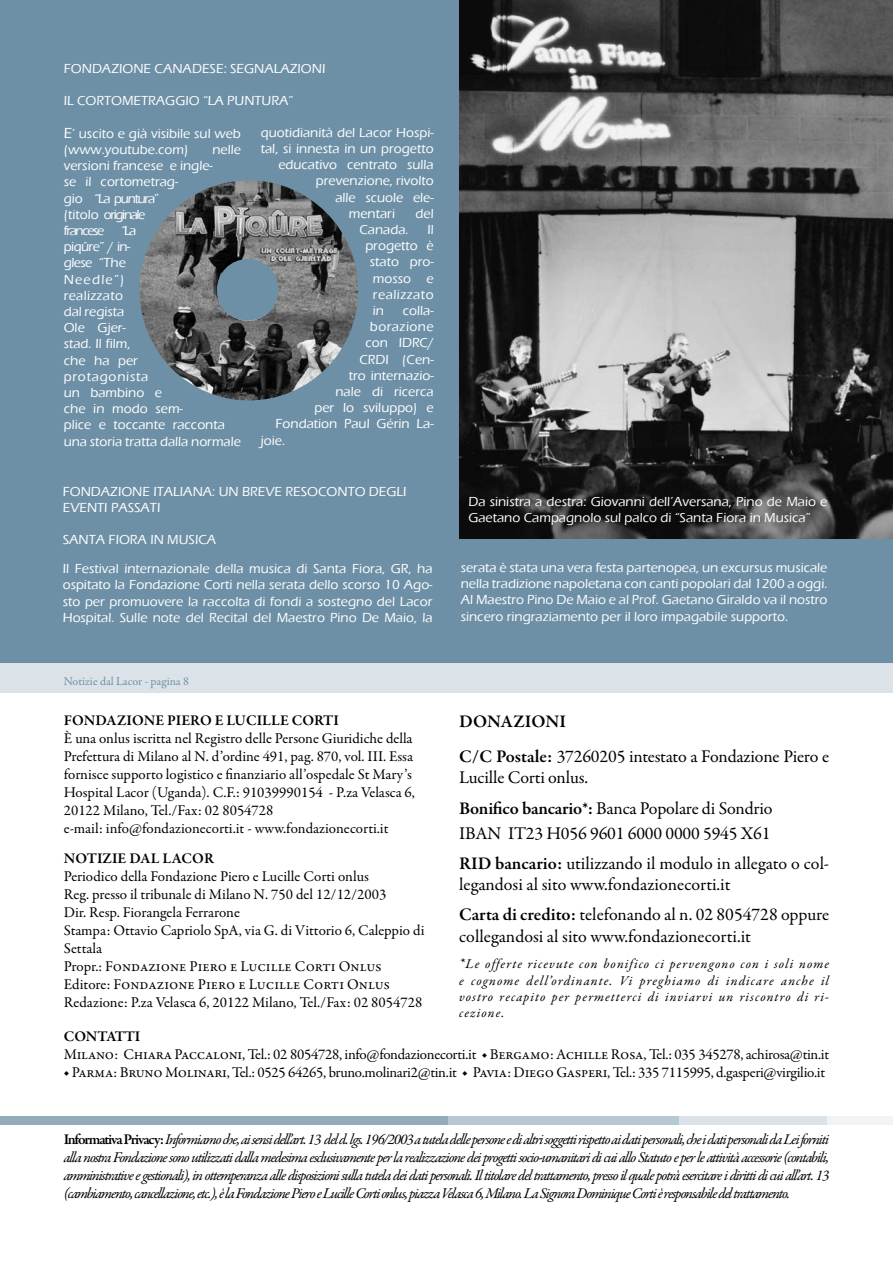
<style>
.page{position:relative;width:893px;height:1263px;background:#fff}
.page>*{position:absolute;margin:0;border:0;box-sizing:border-box;transform-origin:0 0}
.t1{font:18px/30.2px "Garamond Premr Pro";letter-spacing:-.01em;color:#000}
.t2{font:15px/18px "Garamond Premr Pro";letter-spacing:-.01em;color:#000}
.t3{font:italic 15px/18px "Garamond Premr Pro";letter-spacing:-.075em;color:#000;text-align:justify}
.t4{font:600 15px "Garamond Premr Pro";color:#000}
.t5{font:500 13.5px/16.2px "Eras ITC";color:#fff}
.t6{font:italic 13.5px/16.2px "Garamond Premr Pro";letter-spacing:.08em;color:#000;text-align:justify}
.t7{font:500 13.5px "Eras ITC";letter-spacing:.035em;color:#fff}
.t8{font:12px "Garamond Premr Pro";color:#6e90a6}
.s1{font-size:15px}
.s2{font-weight:600}
.s3{font-weight:600;font-style:normal}
</style>
<div class="page">
<div style="left:0;top:0;width:893px;height:687px;background:#6e90a6"></div>
<div style="left:0;top:663px;width:893px;height:30px;background:#dbe3e9"></div>
<div style="left:0;top:1116px;width:893px;height:9px;background:#92acbc"></div>
<div style="left:448px;top:1116px;width:442px;height:9px;background:#b6c8d3"></div>
<div style="left:679px;top:1116px;width:192px;height:9px;background:#dbe3e9"></div>
<div style="left:828px;top:1116px;width:65px;height:9px;background:#f0f4f6"></div>
<img style="left:139px;top:180px;width:219px;height:220px">
<div style="left:217px;top:259px;width:62px;height:62px;background:#6e90a6;border-radius:50%"></div>
<img style="left:459px;top:0;width:434px;height:539px">
<p class="t5" style="left:64px;top:61px;width:263px">FONDAZIONE CANADESE: SEGNALAZIONI</p>
<p class="t5" style="left:64px;top:93px;width:231px">IL CORTOMETRAGGIO “LA PUNTURA”</p>
<p class="t5" style="left:64px;top:125px;width:179px"><span class="s1">E</span>’ uscito e già visibile sul web (www.youtube.com)</p>
<p class="t5" style="left:64px;top:142px;width:179px;text-indent:149px">nelle versioni francese e ingle-<br>se il cortometrag-<br>gio “La puntura”<br>(titolo originale<br>francese</p>
<p class="t5" style="left:64px;top:223px;width:179px;text-indent:58px">“La<br>piqûre” / in-<br>glese “The<br>Needle”)<br>realizzato<br>dal regista<br>Ole Gjer-<br>stad. Il film,<br>che ha per<br>protagonista<br>un bambino e<br>che in modo sem-<br>plice e toccante racconta una storia tratta dalla normale</p>
<p class="t5" style="left:261px;top:124px;width:174px">quotidianità del Lacor Hospi-</p>
<p class="t5" style="left:261px;top:141px;width:174px">tal, si innesta in un progetto</p>
<p class="t5" style="left:278px;top:157px;width:157px">educativo centrato sulla</p>
<p class="t5" style="left:316px;top:173px;width:119px">prevenzione, rivolto</p>
<p class="t5" style="left:335px;top:189px;width:100px">alle scuole ele-</p>
<p class="t5" style="left:349px;top:205px;width:48px">mentari</p>
<p class="t5" style="left:415px;top:205px;width:20px">del</p>
<p class="t5" style="left:359px;top:222px;width:51px">Canada.</p>
<p class="t5" style="left:427px;top:222px;width:8px">Il</p>
<p class="t5" style="left:365px;top:238px;width:70px">progetto è</p>
<p class="t5" style="left:370px;top:254px;width:65px">stato pro-</p>
<p class="t5" style="left:373px;top:270px;width:62px">mosso e</p>
<p class="t7" style="left:373px;top:287px;width:62px">realizzato</p>
<p class="t5" style="left:373px;top:303px;width:13px">in</p>
<p class="t5" style="left:403px;top:303px;width:32px">colla-</p>
<p class="t7" style="left:370px;top:319px;width:65px">borazione</p>
<p class="t5" style="left:365px;top:335px;width:70px">con IDRC/</p>
<p class="t5" style="left:359px;top:351px;width:76px">CRDI (Cen-</p>
<p class="t5" style="left:349px;top:367px;width:86px">tro internazio-</p>
<p class="t5" style="left:335px;top:384px;width:100px">nale di ricerca</p>
<p class="t5" style="left:314px;top:400px;width:121px">per lo sviluppo) e</p>
<p class="t5" style="left:275px;top:416px;width:160px">Fondation Paul Gérin La-</p>
<p class="t5" style="left:261px;top:432px;width:26px">joie.</p>
<p class="t5" style="left:63px;top:483px;width:345px">FONDAZIONE ITALIANA: UN BREVE RESOCONTO DEGLI<br>EVENTI PASSATI</p>
<p class="t5" style="left:63px;top:525px;width:371px;line-height:29px">SANTA FIORA IN MUSICA<br>Il Festival internazionale della musica di Santa Fiora, GR, ha</p>
<p class="t5" style="left:63px;top:577px;width:371px;text-align:justify">ospitato la Fondazione Corti nella serata dello scorso 10 Ago&shy;sto per promuovere la raccolta di fondi a sostegno del Lacor Hospital. Sulle note del Recital del Maestro Pino De Maio, la</p>
<p class="t8" style="left:64px;top:674px;width:127px">Notizie dal Lacor - pagina 8</p>
<p class="t4" style="left:64px;top:711px;width:277px">FONDAZIONE PIERO E LUCILLE CORTI</p>
<p class="t2" style="left:64px;top:730px;width:353px">è una onlus iscritta nel Registro delle Persone Giuridiche della Prefettura di Milano al N. d’ordine 491, pag. 870, vol. III. Essa fornisce supporto logistico e finanziario all’ospedale St Mary’s Hospital Lacor (Uganda). C.F.: 91039990154 - P.za Velasca 6, 20122 Milano, Tel./Fax: 02 8054728<br>e-mail: info@fondazionecorti.it - www.fondazionecorti.it</p>
<p class="t4" style="left:64px;top:849px;width:152px">NOTIZIE DAL LACOR</p>
<p class="t2" style="left:64px;top:868px;width:362px">Periodico della Fondazione Piero e Lucille Corti onlus<br>Reg. presso il tribunale di Milano N. 750 del 12/12/2003<br>Dir. Resp. Fiorangela Ferrarone<br>Stampa: Ottavio Capriolo SpA, via G. di Vittorio 6, Caleppio di Settala<br>Propr.: Fondazione Piero e Lucille Corti Onlus Editore: Fondazione Piero e Lucille Corti Onlus Redazione: P.za Velasca 6, 20122 Milano, Tel./Fax: 02 8054728</p>
<p class="t5" style="left:468px;top:493px;width:361px">Da sinistra a destra: Giovanni dell’Aversana, Pino de Maio e<br>Gaetano Campagnolo sul palco di “Santa Fiora in Musica”</p>
<p class="t5" style="left:461px;top:560px;width:368px;text-align:justify">serata è stata una vera festa partenopea, un excursus musicale nella tradizione napoletana con canti popolari dal 1200 a oggi.<br>Al Maestro Pino De Maio e al Prof. Gaetano Giraldo va il nostro sincero ringraziamento per il loro impagabile supporto.</p>
<h1 class="t1" style="left:459px;top:705px;width:371px;line-height:34.3px"><span class="s2">DONAZIONI<br>C/C Postale:</span> 37260205 intestato a Fondazione Piero e</h1>
<h1 class="t1" style="left:459px;top:763px;width:315px">Lucille Corti onlus.<br><span class="s2">Bonifico bancario*:</span> Banca Popolare di Sondrio</h1>
<h1 class="t1" style="left:459px;top:818px;width:371px">IBAN IT23 H056 9601 6000 0000 5945 X61<br><span class="s2">RID bancario:</span> utilizzando il modulo in allegato o col-</h1>
<h1 class="t1" style="left:459px;top:870px;width:371px">legandosi al sito www.fondazionecorti.it<br><span class="s2">Carta di credito:</span> telefonando al n. 02 8054728 oppure</h1>
<h1 class="t1" style="left:459px;top:922px;width:293px">collegandosi al sito www.fondazionecorti.it</h1>
<p class="t6" style="left:459px;top:957px;width:371px"><span class="s1">*</span>Le offerte ricevute con bonifico ci pervengono con i soli nome e cognome dell’ordinante. Vi preghiamo di indicare anche il vostro recapito per permetterci di inviarvi un riscontro di ri&shy;cezione.</p>
<p class="t4" style="left:64px;top:1027px;width:78px">CONTATTI</p>
<p class="t2" style="left:64px;top:1045px;width:767px">Milano: Chiara Paccaloni, Tel.: 02 8054728, info@fondazionecorti.it ◆ Bergamo: Achille Rosa, Tel.: 035 345278, achirosa@tin.it</p>
<p class="t2" style="left:64px;top:1063px;width:763px">◆ Parma: Bruno Molinari, Tel.: 0525 64265, bruno.molinari2@tin.it ◆ Pavia: Diego Gasperi, Tel.: 335 7115995, d.gasperi@virgilio.it</p>
<p class="t3" style="left:64px;top:1131px;width:767px"><span class="s3">Informativa Privacy:</span> Informiamo che, ai sensi dell’art. 13 del d. lgs. 196/2003 a tutela delle persone e di altri soggetti rispetto ai dati personali, che i dati personali da Lei forniti alla nostra Fondazione sono utilizzati dalla medesima esclusivamente per la realizzazione dei progetti socio-umanitari di cui allo Statuto e per le attività accessorie (contabili, amministrative e gestionali), in ottemperanza alle disposizioni sulla tutela dei dati personali. Il titolare del trattamento, presso il quale potrà esercitare i diritti di cui all’art. 13 (cambiamento, cancellazione, etc.), è la Fondazione Piero e Lucille Corti onlus, piazza Velasca 6, Milano. La Signora Dominique Corti è responsabile del trattamento.</p>
</div>
